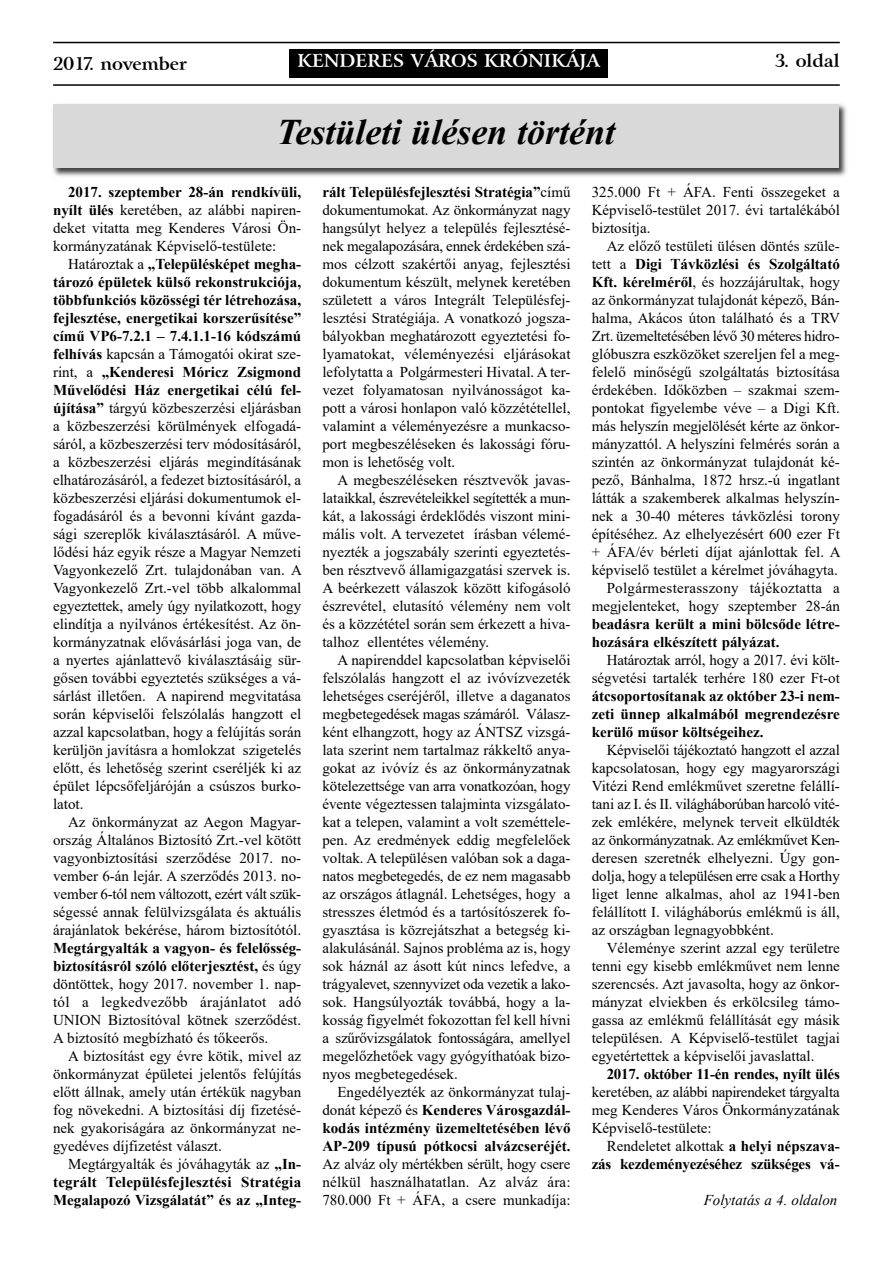
<style>
.page{position:relative;width:893px;height:1263px;background:#fff}
.page>*{position:absolute;margin:0;border:0;box-sizing:border-box;transform-origin:0 0}
.t1{font:italic 700 36px "Times New Roman";color:#000}
.t2{font:700 18px "Arrus.PFL";color:#fff}
.t3{font:700 18px "Arrus.PFL";color:#000}
.t4{font:15px/18px "Times New Roman";color:#000;text-align:justify}
.t5{font:700 15px/18px "Times New Roman";color:#000;text-align:justify}
.t6{font:italic 15px "Times New Roman";color:#000}
.s1{font-weight:700}
.s2{font-weight:400}
</style>
<div class="page">
<hr style="left:53px;top:42px;width:787px;height:1px;background:#000">
<hr style="left:53px;top:84px;width:787px;height:2px;background:#000">
<div style="left:289px;top:49px;width:319px;height:29px;background:#000"></div>
<img style="left:53px;top:104px;width:794px;height:73px">
<div style="left:53px;top:104px;width:786px;height:64px;background:#d9d9d9"></div>
<p class="t3" style="left:53px;top:52px;width:135px">2017. november</p>
<p class="t2" style="left:297px;top:50px;width:304px">KENDERES VÁROS KRÓNIKÁJA</p>
<p class="t3" style="left:775px;top:50px;width:66px">3. oldal</p>
<h1 class="t1" style="left:277px;top:112px;width:340px">Testületi ülésen történt</h1>
<p class="t4" style="left:53px;top:183px;width:250px;text-indent:15px"><span class="s1">2017. szeptember 28-án rendkívüli, nyílt ülés</span> keretében, az alábbi napiren&shy;deket vitatta meg Kenderes Városi Ön&shy;kormányzatának Képviselő-testülete:</p>
<p class="t4" style="left:53px;top:255px;width:250px;text-indent:15px">Határoztak a <span class="s1">„Településképet megha&shy;tározó épületek külső rekonstrukciója, többfunkciós közösségi tér létrehozása, fejlesztése, energetikai korszerűsítése” című VP6-7.2.1 – 7.4.1.1-16 kódszámú felhívás</span> kapcsán a Támogatói okirat sze&shy;rint, a <span class="s1">„Kenderesi Móricz Zsigmond Művelődési Ház energetikai célú fel&shy;újítása”</span> tárgyú közbeszerzési eljárásban a közbeszerzési körülmények elfogadá&shy;sáról, a közbeszerzési terv módosításáról, a közbeszerzési eljárás megindításának elhatározásáról, a fedezet biztosításáról, a közbeszerzési eljárási dokumentumok el&shy;fogadásáról és a bevonni kívánt gazda&shy;sági szereplők kiválasztásáról. A műve&shy;lődési ház egyik része a Magyar Nemzeti Vagyonkezelő Zrt. tulajdonában van. A Vagyonkezelő Zrt.-vel több alkalommal egyeztettek, amely úgy nyilatkozott, hogy elindítja a nyilvános értékesítést. Az ön&shy;kormányzatnak elővásárlási joga van, de a nyertes ajánlattevő kiválasztásáig sür&shy;gősen további egyeztetés szükséges a vá&shy;sárlást illetően. A napirend megvitatása során képviselői felszólalás hangzott el azzal kapcsolatban, hogy a felújítás során kerüljön javításra a homlokzat szigetelés előtt, és lehetőség szerint cseréljék ki az épület lépcsőfeljáróján a csúszos burko&shy;latot.</p>
<p class="t4" style="left:53px;top:813px;width:250px;text-indent:15px">Az önkormányzat az Aegon Magyar&shy;ország Általános Biztosító Zrt.-vel kötött vagyonbiztosítási szerződése 2017. no&shy;vember 6-án lejár. A szerződés 2013. no&shy;vember 6-tól nem változott, ezért vált szük&shy;ségessé annak felülvizsgálata és aktuális árajánlatok bekérése, három biztosítótól.</p>
<p class="t4" style="left:53px;top:939px;width:250px"><span class="s1">Megtárgyalták a vagyon- és felelősség&shy;biztosításról szóló előterjesztést,</span> és úgy döntöttek, hogy 2017. november 1. nap&shy;tól a legkedvezőbb árajánlatot adó UNION Biztosítóval kötnek szerződést.<br>A biztosító megbízható és tőkeerős.</p>
<p class="t4" style="left:53px;top:1047px;width:250px;text-indent:15px">A biztosítást egy évre kötik, mivel az önkormányzat épületei jelentős felújítás előtt állnak, amely után értékük nagyban fog növekedni. A biztosítási díj fizetésé&shy;nek gyakoriságára az önkormányzat ne&shy;gyedéves díjfizetést választ.</p>
<p class="t5" style="left:53px;top:1155px;width:250px;text-indent:15px"><span class="s2">Megtárgyalták és jóváhagyták az</span> „In&shy;tegrált Településfejlesztési Stratégia Megalapozó Vizsgálatát” és az „Integ-</p>
<p class="t4" style="left:322px;top:183px;width:250px"><span class="s1">rált Településfejlesztési Stratégia”</span>című dokumentumokat. Az önkormányzat nagy hangsúlyt helyez a település fejlesztésé&shy;nek megalapozására, ennek érdekében szá&shy;mos célzott szakértői anyag, fejlesztési dokumentum készült, melynek keretében született a város Integrált Településfej&shy;lesztési Stratégiája. A vonatkozó jogsza&shy;bályokban meghatározott egyeztetési fo&shy;lyamatokat, véleményezési eljárásokat lefolytatta a Polgármesteri Hivatal. A ter&shy;vezet folyamatosan nyilvánosságot ka&shy;pott a városi honlapon való közzététellel, valamint a véleményezésre a munkacso&shy;port megbeszéléseken és lakossági fóru&shy;mon is lehetőség volt.</p>
<p class="t4" style="left:322px;top:471px;width:250px;text-indent:15px">A megbeszéléseken résztvevők javas&shy;lataikkal, észrevételeikkel segítették a mun&shy;kát, a lakossági érdeklődés viszont mini&shy;mális volt. A tervezetet írásban vélemé&shy;nyezték a jogszabály szerinti egyeztetés&shy;ben résztvevő államigazgatási szervek is.<br>A beérkezett válaszok között kifogásoló észrevétel, elutasító vélemény nem volt és a közzététel során sem érkezett a hiva&shy;talhoz ellentétes vélemény.</p>
<p class="t4" style="left:322px;top:651px;width:250px;text-indent:15px">A napirenddel kapcsolatban képviselői felszólalás hangzott el az ivóvízvezeték lehetséges cseréjéről, illetve a daganatos megbetegedések magas számáról. Válasz&shy;ként elhangzott, hogy az ÁNTSZ vizsgá&shy;lata szerint nem tartalmaz rákkeltő anya&shy;gokat az ivóvíz és az önkormányzatnak kötelezettsége van arra vonatkozóan, hogy évente végeztessen talajminta vizsgálato&shy;kat a telepen, valamint a volt szeméttele&shy;pen. Az eredmények eddig megfelelőek voltak. A településen valóban sok a daga&shy;natos megbetegedés, de ez nem magasabb az országos átlagnál. Lehetséges, hogy a stresszes életmód és a tartósítószerek fo&shy;gyasztása is közrejátszhat a betegség ki&shy;alakulásánál. Sajnos probléma az is, hogy sok háznál az ásott kút nincs lefedve, a trágyalevet, szennyvizet oda vezetik a lako&shy;sok. Hangsúlyozták továbbá, hogy a la&shy;kosság figyelmét fokozottan fel kell hívni a szűrővizsgálatok fontosságára, amellyel megelőzhetőek vagy gyógyíthatóak bizo&shy;nyos megbetegedések.</p>
<p class="t5" style="left:322px;top:1083px;width:250px;text-indent:15px"><span class="s2">Engedélyezték az önkormányzat tulaj&shy;donát képező és</span> Kenderes Városgazdál&shy;kodás intézmény üzemeltetésében lévő AP-209 típusú pótkocsi alvázcseréjét.</p>
<p class="t4" style="left:322px;top:1155px;width:250px">Az alváz oly mértékben sérült, hogy csere nélkül használhatatlan. Az alváz ára:<br>780.000 Ft + ÁFA, a csere munkadíja:</p>
<p class="t4" style="left:592px;top:183px;width:250px">325.000 Ft + ÁFA. Fenti összegeket a Képviselő-testület 2017. évi tartalékából biztosítja.</p>
<p class="t4" style="left:592px;top:237px;width:250px;text-align:right">Az előző testületi ülésen döntés szüle&shy;tett a <span class="s1">Digi Távközlési és Szolgáltató Kft. kérelméről</span>, és hozzájárultak, hogy az önkormányzat tulajdonát képező, Bán&shy;halma, Akácos úton található és a TRV Zrt. üzemeltetésében lévő 30 méteres hidro&shy;glóbuszra eszközöket szereljen fel a meg&shy;felelő minőségű szolgáltatás biztosítása érdekében. Időközben – szakmai szem&shy;pontokat figyelembe véve – a Digi Kft. más helyszín megjelölését kérte az önkor&shy;mányzattól. A helyszíni felmérés során a szintén az önkormányzat tulajdonát ké&shy;pező, Bánhalma, 1872 hrsz.-ú ingatlant látták a szakemberek alkalmas helyszín&shy;nek a 30-40 méteres távközlési torony építéséhez. Az elhelyezésért 600 ezer Ft + ÁFA/év bérleti díjat ajánlottak fel. A képviselő testület a kérelmet jóváhagyta.<br>Polgármesterasszony tájékoztatta a megjelenteket, hogy szeptember 28-án</p>
<p class="t5" style="left:592px;top:615px;width:250px">beadásra került a mini bölcsőde létre&shy;hozására elkészített pályázat.</p>
<p class="t4" style="left:592px;top:651px;width:250px;text-align:right">Határoztak arról, hogy a 2017. évi költ&shy;ségvetési tartalék terhére 180 ezer Ft-ot</p>
<p class="t5" style="left:592px;top:687px;width:250px">átcsoportosítanak az október 23-i nem&shy;zeti ünnep alkalmából megrendezésre kerülő műsor költségeihez.</p>
<p class="t4" style="left:592px;top:741px;width:250px;text-indent:15px">Képviselői tájékoztató hangzott el azzal kapcsolatosan, hogy egy magyarországi Vitézi Rend emlékművet szeretne felállí&shy;tani az I. és II. világháborúban harcoló vité&shy;zek emlékére, melynek terveit elküldték az önkormányzatnak. Az emlékművet Ken&shy;deresen szeretnék elhelyezni. Úgy gon&shy;dolja, hogy a településen erre csak a Horthy liget lenne alkalmas, ahol az 1941-ben felállított I. világháborús emlékmű is áll, az országban legnagyobbként.</p>
<p class="t4" style="left:592px;top:939px;width:250px;text-indent:15px">Véleménye szerint azzal egy területre tenni egy kisebb emlékművet nem lenne szerencsés. Azt javasolta, hogy az önkor&shy;mányzat elviekben és erkölcsileg támo&shy;gassa az emlékmű felállítását egy másik településen. A Képviselő-testület tagjai egyetértettek a képviselői javaslattal.</p>
<p class="t5" style="left:607px;top:1065px;width:235px">2017. október 11-én rendes, nyílt ülés</p>
<p class="t4" style="left:592px;top:1083px;width:250px">keretében, az alábbi napirendeket tárgyalta meg Kenderes Város Önkormányzatának Képviselő-testülete:</p>
<p class="t5" style="left:592px;top:1137px;width:250px;text-align:right"><span class="s2">Rendeletet alkottak</span> a helyi népszava&shy;zás kezdeményezéséhez szükséges vá-</p>
<p class="t6" style="left:704px;top:1191px;width:135px">Folytatás a 4. oldalon</p>
</div>
